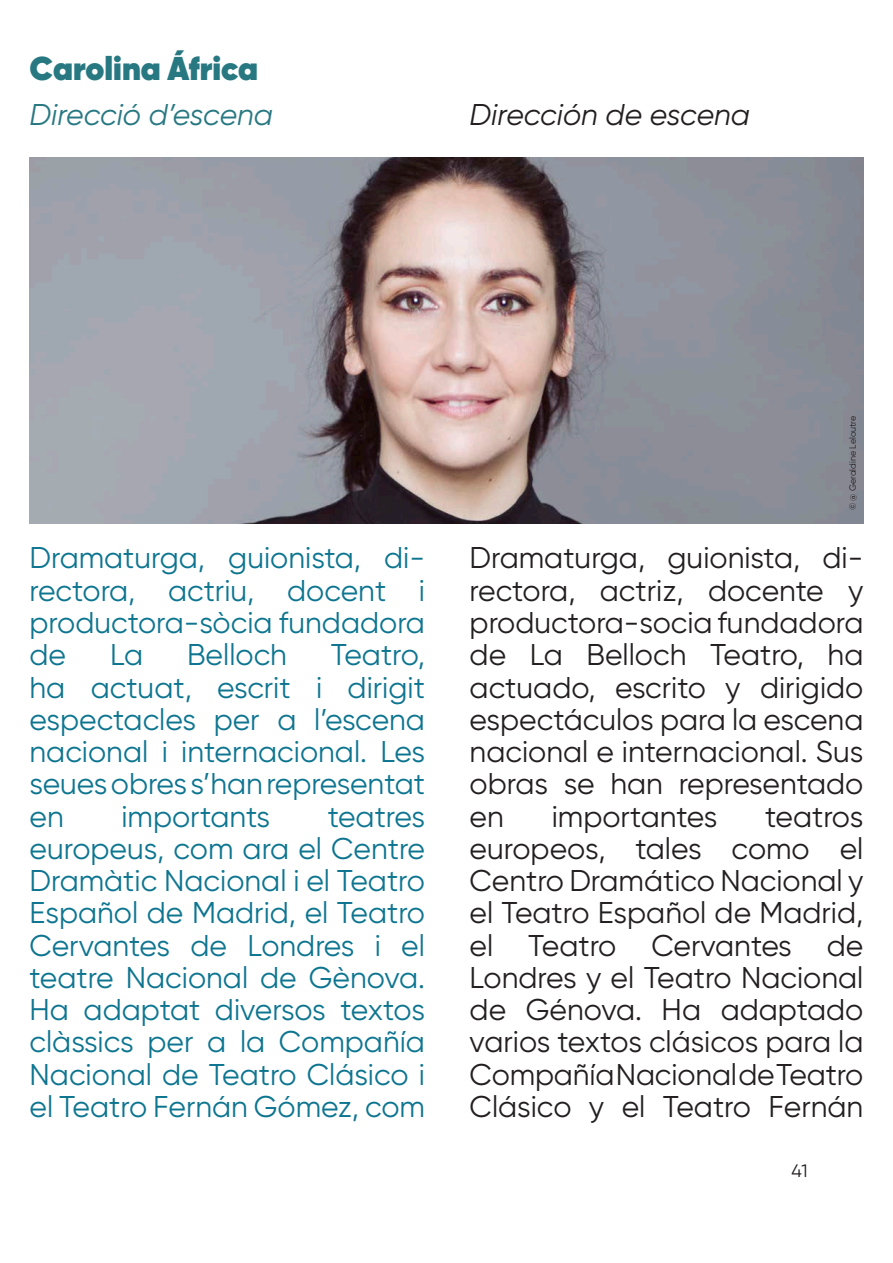
<style>
.page{position:relative;width:893px;height:1263px;background:#fff}
.page>*{position:absolute;margin:0;border:0;box-sizing:border-box;transform-origin:0 0}
.t1{font:800 33px "Gilroy";color:#287882}
.t2{font:30px/32.2px "Gilroy";color:#0e7590;text-align:justify}
.t3{font:30px/32.2px "Gilroy";color:#231f20;text-align:justify}
.t4{font:italic 30px "Gilroy";color:#231f20}
.t5{font:italic 30px "Gilroy";color:#287882}
.t6{font:18px "Gilroy";color:#231f20}
.t7{font:9px "Gilroy";color:#231f20}
</style>
<div class="page">
<img style="left:30px;top:157px;width:834px;height:366px">
<p class="t1" style="left:30px;top:48px;width:230px">Carolina África</p>
<p class="t5" style="left:30px;top:96px;width:245px">Direcció d’escena</p>
<p class="t4" style="left:470px;top:96px;width:282px">Dirección de escena</p>
<p class="t2" style="left:30px;top:541px;width:397px">Dramaturga, guionista, di&shy;rectora, actriu, docent i productora-sòcia fundadora de</p>
<p class="t2" style="left:110px;top:638px;width:35px">La</p>
<p class="t2" style="left:187px;top:638px;width:101px">Belloch</p>
<p class="t2" style="left:30px;top:638px;width:397px;text-indent:301px">Teatro, ha actuat, escrit i dirigit espectacles per a l’escena nacional i internacional. Les seues obres s’han representat en</p>
<p class="t2" style="left:121px;top:799px;width:150px">importants</p>
<p class="t2" style="left:30px;top:799px;width:397px;text-indent:298px">teatres europeus, com ara el Centre Dramàtic Nacional i el Teatro Español de Madrid, el Teatro Cervantes de Londres i el teatre Nacional de Gènova.<br>Ha adaptat diversos textos clàssics per a la Compañía Nacional de Teatro Clásico i el Teatro Fernán Gómez, com</p>
<p class="t7" style="left:847px;top:510px;width:96px;rotate:-90deg">© @ Geraldine Leloutre</p>
<p class="t3" style="left:470px;top:541px;width:395px">Dramaturga, guionista, di&shy;rectora, actriz, docente y productora-socia fundadora de La Belloch Teatro, ha actuado, escrito y dirigido espectáculos para la escena nacional e internacional. Sus obras se han representado en</p>
<p class="t3" style="left:552px;top:799px;width:167px">importantes</p>
<p class="t3" style="left:470px;top:799px;width:395px;text-indent:295px">teatros europeos, tales como el Centro Dramático Nacional y el Teatro Español de Madrid, el Teatro Cervantes de Londres y el Teatro Nacional de Génova. Ha adaptado varios textos clásicos para la Compañía Nacional de Teatro Clásico y el Teatro Fernán</p>
<p class="t6" style="left:791px;top:1159px;width:18px">41</p>
</div>
